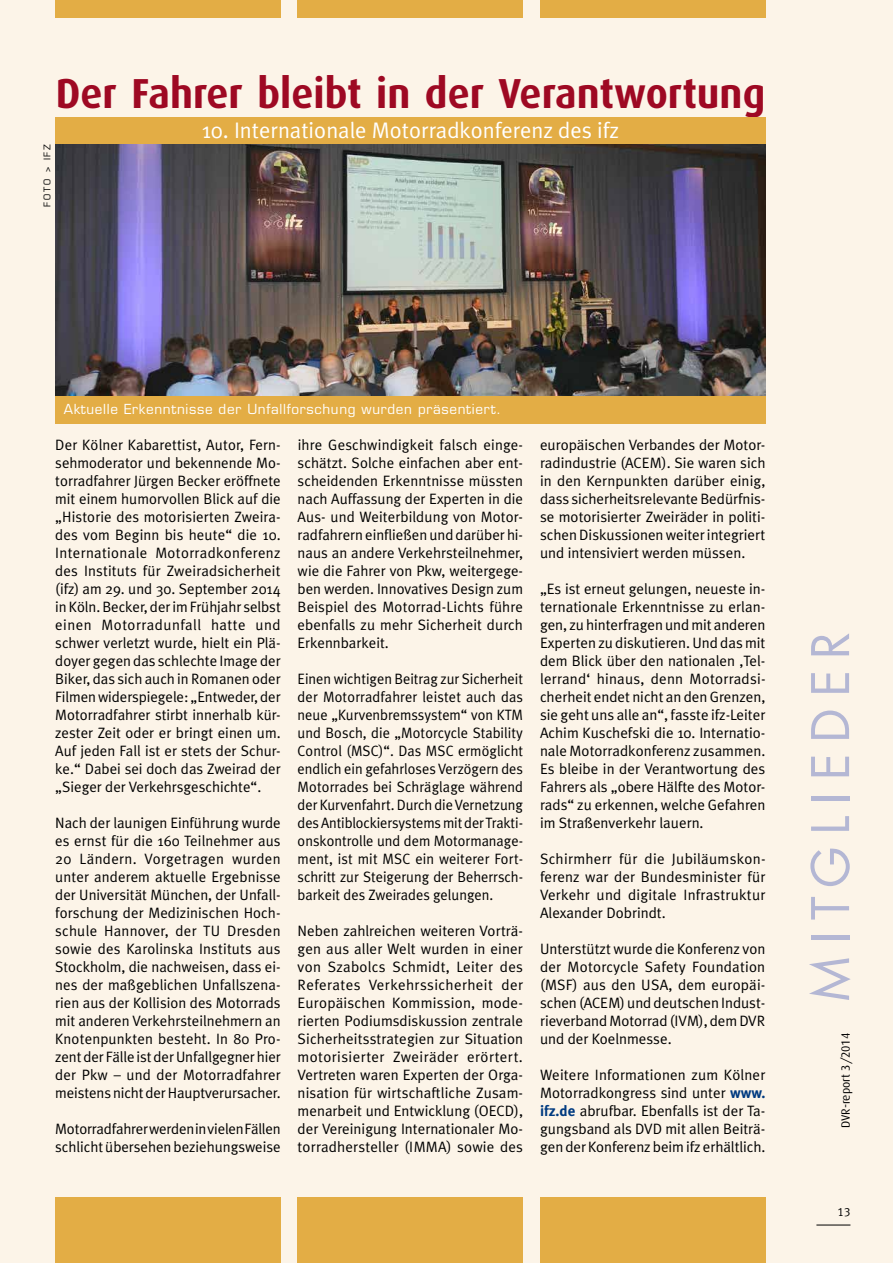
<style>
.page{position:relative;width:893px;height:1263px;background:#fcf4e8}
.page>*{position:absolute;margin:0;border:0;box-sizing:border-box;transform-origin:0 0}
.t1{font:57px "Futura T";letter-spacing:.175em;color:#b4b7d4}
.t2{font:700 42px "Dax";color:#9e0923;scale:.95 1}
.t3{font:22.5px "Meta Plus Normal";color:#fff}
.t4{font:15px/18px "Meta Plus Normal";color:#000;text-align:justify}
.t5{font:15px/18px "Meta Plus Normal";color:#000;text-align:justify;scale:.96 1}
.t6{font:13.5px "Eurostile";letter-spacing:.05em;color:#fff}
.t7{font:12px "Dax";color:#000}
.t8{font:12px "Meta Plus Normal Caps";color:#000}
.t9{font:9px "Eurostile";color:#000}
.s1{font-family:"Meta Plus";font-weight:700;color:#003a80}
</style>
<div class="page">
<div style="left:540px;top:1197px;width:225px;height:66px;background:#e3ad45"></div>
<div style="left:55px;top:1197px;width:226px;height:66px;background:#e3ad45"></div>
<div style="left:298px;top:1197px;width:225px;height:66px;background:#e3ad45"></div>
<div style="left:540px;top:0;width:225px;height:17px;background:#e3ad45"></div>
<div style="left:55px;top:0;width:226px;height:17px;background:#e3ad45"></div>
<div style="left:298px;top:0;width:225px;height:17px;background:#e3ad45"></div>
<div style="left:55px;top:117px;width:710px;height:27px;background:#e3ad45"></div>
<img style="left:55px;top:144px;width:710px;height:252px">
<div style="left:55px;top:396px;width:710px;height:27px;background:#e3ad45"></div>
<hr style="left:816px;top:1225px;width:34px;height:1px;background:#000">
<p class="t9" style="left:42px;top:207px;width:65px;rotate:-90deg">FOTO &gt; IFZ</p>
<h2 class="t2" style="left:56px;top:70px;width:748px">Der Fahrer bleibt in der Verantwortung</h2>
<h3 class="t3" style="left:202px;top:117px;width:419px">10. Internationale Motorradkonferenz des ifz</h3>
<p class="t6" style="left:64px;top:401px;width:439px">Aktuelle Erkenntnisse der Unfallforschung wurden präsentiert.</p>
<p class="t4" style="left:55px;top:436px;width:227px">Der Kölner Kabarettist, Autor, Fern&shy;sehmoderator und bekennende Mo&shy;torradfahrer Jürgen Becker eröffnete mit einem humorvollen Blick auf die „Historie des motorisierten Zweira&shy;des vom Beginn bis heute“ die 10.<br>Internationale Motorradkonferenz des Instituts für Zweiradsicherheit (ifz) am 29. und 30. September 2014 in Köln. Becker, der im Frühjahr selbst einen Motorradunfall hatte und schwer verletzt wurde, hielt ein Plä&shy;doyer gegen das schlechte Image der Biker, das sich auch in Romanen oder Filmen widerspiegele: „Entweder, der Motorradfahrer stirbt innerhalb kür&shy;zester Zeit oder er bringt einen um.<br>Auf jeden Fall ist er stets der Schur&shy;ke.“ Dabei sei doch das Zweirad der „Sieger der Verkehrsgeschichte“.</p>
<p class="t4" style="left:55px;top:814px;width:227px">Nach der launigen Einführung wurde es ernst für die 160 Teilnehmer aus 20 Ländern. Vorgetragen wurden unter anderem aktuelle Ergebnisse der Universität München, der Unfall&shy;forschung der Medizinischen Hoch&shy;schule Hannover, der TU Dresden sowie des Karolinska Instituts aus Stockholm, die nachweisen, dass ei&shy;nes der maßgeblichen Unfallszena&shy;rien aus der Kollision des Motorrads mit anderen Verkehrsteilnehmern an Knotenpunkten besteht. In 80 Pro&shy;zent der Fälle ist der Unfallgegner hier der Pkw – und der Motorradfahrer meistens nicht der Hauptverursacher.</p>
<p class="t4" style="left:55px;top:1120px;width:227px">Motorradfahrer werden in vielen Fällen schlicht übersehen beziehungsweise</p>
<p class="t4" style="left:298px;top:436px;width:227px">ihre Geschwindigkeit falsch einge&shy;schätzt. Solche einfachen aber ent&shy;scheidenden Erkenntnisse müssten nach Auffassung der Experten in die Aus- und Weiterbildung von Motor&shy;radfahrern einfließen und darüber hi&shy;naus an andere Verkehrsteilnehmer, wie die Fahrer von Pkw, weitergege&shy;ben werden. Innovatives Design zum Beispiel des Motorrad-Lichts führe ebenfalls zu mehr Sicherheit durch Erkennbarkeit.</p>
<p class="t5" style="left:298px;top:670px;width:236px">Einen wichtigen Beitrag zur Sicherheit der Motorradfahrer leistet auch das neue „Kurvenbremssystem“ von KTM und Bosch, die „Motorcycle Stability Control (MSC)“. Das MSC ermöglicht endlich ein gefahrloses Verzögern des Motorrades bei Schräglage während der Kurvenfahrt. Durch die Vernetzung des Antiblockiersystems mit der Trakti&shy;onskontrolle und dem Motormanage&shy;ment, ist mit MSC ein weiterer Fort&shy;schritt zur Steigerung der Beherrsch&shy;barkeit des Zweirades gelungen.</p>
<p class="t4" style="left:298px;top:922px;width:227px">Neben zahlreichen weiteren Vorträ&shy;gen aus aller Welt wurden in einer von Szabolcs Schmidt, Leiter des Referates Verkehrssicherheit der Europäischen Kommission, mode&shy;rierten Podiumsdiskussion zentrale Sicherheitsstrategien zur Situation motorisierter Zweiräder erörtert.<br>Vertreten waren Experten der Orga&shy;nisation für wirtschaftliche Zusam&shy;menarbeit und Entwicklung (OECD), der Vereinigung Internationaler Mo&shy;torradhersteller (IMMA) sowie des</p>
<p class="t4" style="left:540px;top:436px;width:227px">europäischen Verbandes der Motor&shy;radindustrie (ACEM). Sie waren sich in den Kernpunkten darüber einig, dass sicherheitsrelevante Bedürfnis&shy;se motorisierter Zweiräder in politi&shy;schen Diskussionen weiter integriert und intensiviert werden müssen.</p>
<p class="t4" style="left:540px;top:580px;width:227px">„Es ist erneut gelungen, neueste in&shy;ternationale Erkenntnisse zu erlan&shy;gen, zu hinterfragen und mit anderen Experten zu diskutieren. Und das mit dem Blick über den nationalen ‚Tel&shy;lerrand‘ hinaus, denn Motorradsi&shy;cherheit endet nicht an den Grenzen, sie geht uns alle an“, fasste ifz-Leiter Achim Kuschefski die 10. Internatio&shy;nale Motorradkonferenz zusammen.<br>Es bleibe in der Verantwortung des Fahrers als „obere Hälfte des Motor&shy;rads“ zu erkennen, welche Gefahren im Straßenverkehr lauern.</p>
<p class="t4" style="left:540px;top:850px;width:227px">Schirmherr für die Jubiläumskon&shy;ferenz war der Bundesminister für Verkehr und digitale Infrastruktur Alexander Dobrindt.</p>
<p class="t4" style="left:540px;top:940px;width:227px">Unterstützt wurde die Konferenz von der Motorcycle Safety Foundation (MSF) aus den USA, dem europäi&shy;schen (ACEM) und deutschen Indust&shy;rieverband Motorrad (IVM), dem DVR und der Koelnmesse.</p>
<p class="t4" style="left:540px;top:1066px;width:227px">Weitere Informationen zum Kölner Motorradkongress sind unter <span class="s1">www. ifz.de</span> abrufbar. Ebenfalls ist der Ta&shy;gungsband als DVD mit allen Beiträ&shy;gen der Konferenz beim ifz erhältlich.</p>
<h1 class="t1" style="left:797px;top:1003px;width:373px;rotate:-90deg">Mi tgli eder</h1>
<p class="t7" style="left:839px;top:1128px;width:97px;rotate:-90deg">DVR-report 3/2014</p>
<p class="t8" style="left:838px;top:1204px;width:14px">13</p>
</div>
